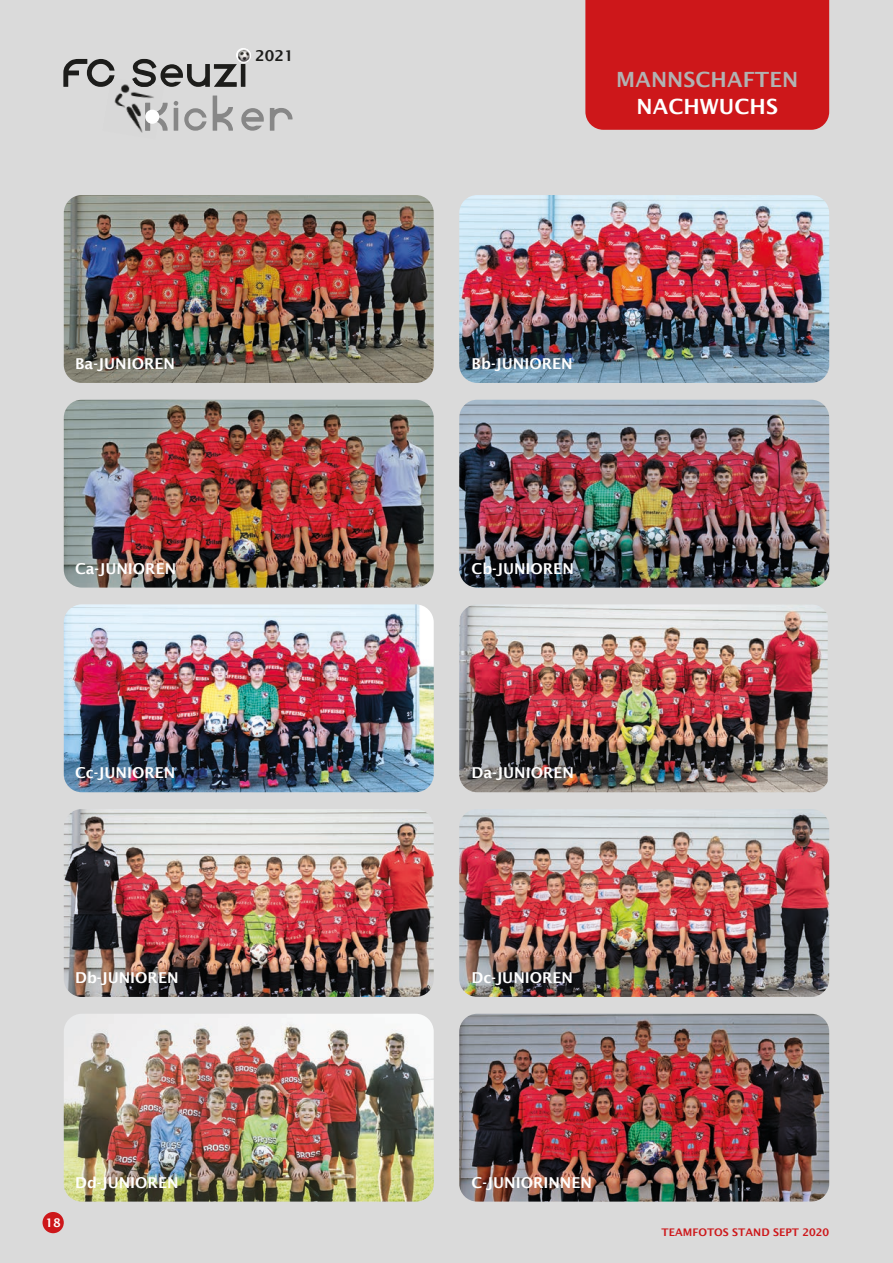
<style>
.page{position:relative;width:893px;height:1263px;background:#dadada}
.page>*{position:absolute;margin:0;border:0;box-sizing:border-box;transform-origin:0 0}
.t1{font:600 21px "Lucida Sans";letter-spacing:.005em;color:#b2b2b2}
.t2{font:600 21px "Lucida Sans";letter-spacing:.005em;color:#fff}
.t3{font:600 15px "Lucida Sans";color:#fff}
.t4{font:600 15px "Lucida Sans";color:#1d1d1b}
.t5{font:600 12px "Lucida Sans";color:#fff}
.t6{font:600 10.5px "Lucida Sans";color:#cd171a}
</style>
<div class="page">
<div style="left:585px;top:0;width:244px;height:130px;background:#cd171a"></div>
<img style="left:64px;top:195px;width:370px;height:188px">
<img style="left:459px;top:195px;width:370px;height:188px">
<img style="left:64px;top:400px;width:370px;height:188px">
<img style="left:459px;top:400px;width:370px;height:188px">
<img style="left:64px;top:604px;width:370px;height:188px">
<img style="left:459px;top:604px;width:369px;height:188px">
<img style="left:64px;top:809px;width:370px;height:188px">
<img style="left:64px;top:1014px;width:370px;height:187px">
<img style="left:459px;top:809px;width:370px;height:188px">
<img style="left:459px;top:1014px;width:370px;height:187px">
<div style="left:43px;top:1212px;width:21px;height:21px;background:#cd171a;border-radius:50%"></div>
<svg style="left:164px;top:103px;width:4px;height:28px"></svg>
<svg style="left:174px;top:101px;width:4px;height:30px"></svg>
<svg style="left:184px;top:108px;width:23px;height:23px"></svg>
<svg style="left:213px;top:96px;width:20px;height:35px"></svg>
<svg style="left:241px;top:108px;width:23px;height:23px"></svg>
<svg style="left:270px;top:108px;width:23px;height:23px"></svg>
<svg style="left:132px;top:59px;width:113px;height:28px"></svg>
<img style="left:114px;top:78px;width:50px;height:55px">
<img style="left:145px;top:103px;width:15px;height:28px">
<svg style="left:63px;top:59px;width:52px;height:28px"></svg>
<img style="left:133px;top:81px;width:19px;height:6px">
<div style="left:145px;top:110px;width:14px;height:14px;background:#fff;border-radius:50%"></div>
<img style="left:237px;top:49px;width:14px;height:14px">
<p class="t4" style="left:255px;top:47px;width:40px">2021</p>
<h1 class="t1" style="left:616px;top:67px;width:184px">MANNSCHAFTEN</h1>
<h1 class="t2" style="left:636px;top:95px;width:143px">NACHWUCHS</h1>
<p class="t3" style="left:75px;top:355px;width:101px">Ba-JUNIOREN</p>
<p class="t3" style="left:472px;top:355px;width:102px">Bb-JUNIOREN</p>
<p class="t3" style="left:75px;top:560px;width:103px">Ca-JUNIOREN</p>
<p class="t3" style="left:472px;top:560px;width:104px">Cb-JUNIOREN</p>
<p class="t3" style="left:75px;top:764px;width:102px">Cc-JUNIOREN</p>
<p class="t3" style="left:472px;top:764px;width:104px">Da-JUNIOREN</p>
<p class="t3" style="left:75px;top:969px;width:105px">Db-JUNIOREN</p>
<p class="t3" style="left:472px;top:969px;width:103px">Dc-JUNIOREN</p>
<p class="t5" style="left:46px;top:1216px;width:17px">18</p>
<p class="t3" style="left:75px;top:1174px;width:105px">Dd-JUNIOREN</p>
<p class="t3" style="left:472px;top:1174px;width:122px">C-JUNIORINNEN</p>
<p class="t6" style="left:662px;top:1226px;width:169px">TEAMFOTOS STAND SEPT 2020</p>
</div>
